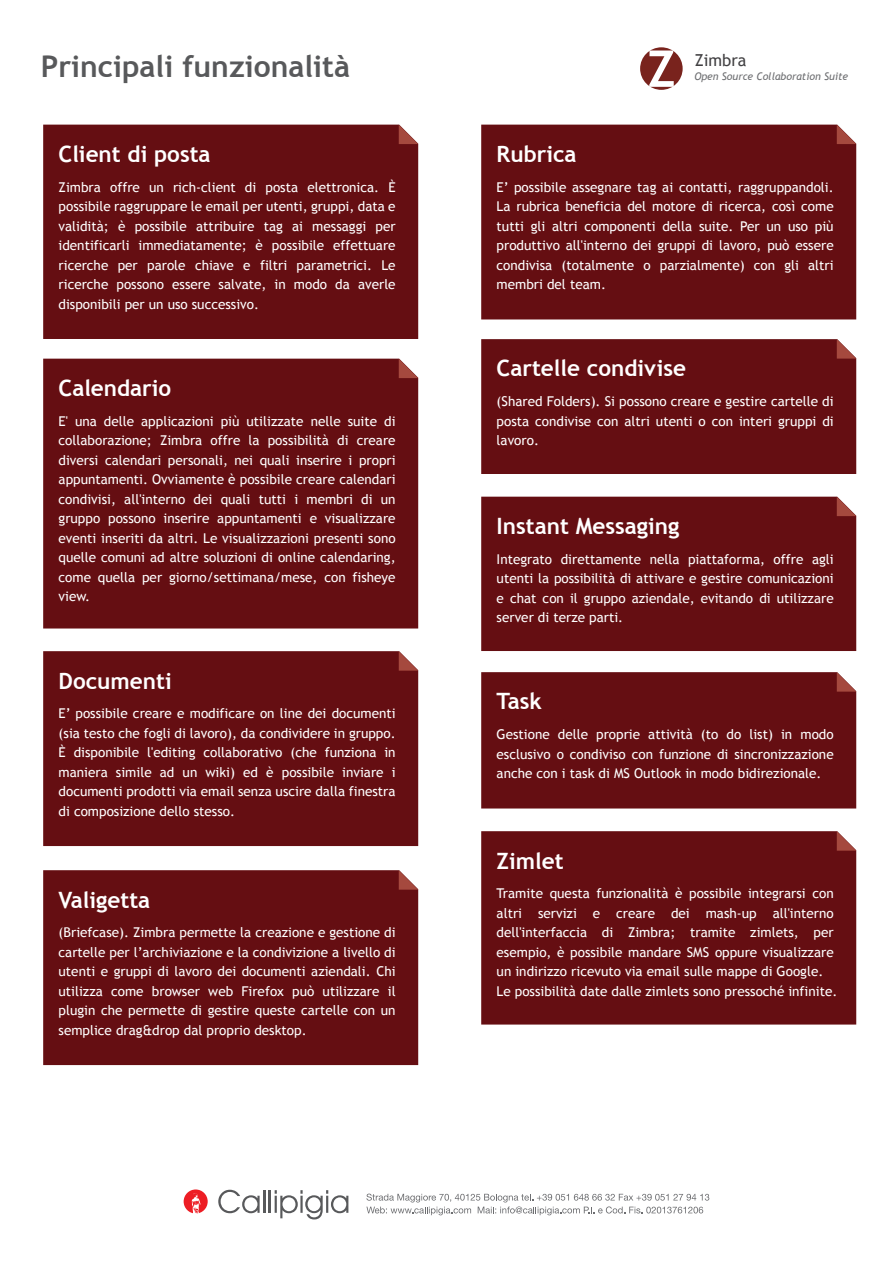
<style>
.page{position:relative;width:893px;height:1263px;background:#fff}
.page>*{position:absolute;margin:0;border:0;box-sizing:border-box;transform-origin:0 0}
.t1{font:700 30px "Trebuchet MS";color:#58595b}
.t2{font:700 22.5px "Trebuchet MS";color:#fff}
.t3{font:16.5px "Trebuchet MS";color:#414042}
.t4{font:13.5px/19.5px "Trebuchet MS";color:#fff;text-align:justify}
.t5{font:italic 10.5px "Trebuchet MS";color:#6d6e71}
</style>
<div class="page">
<svg style="left:366px;top:1193px;width:343px;height:22px"></svg>
<svg style="left:218px;top:1190px;width:42px;height:23px"></svg>
<hr style="left:263px;top:1190px;width:2px;height:23px;background:#58595b">
<hr style="left:269px;top:1190px;width:2px;height:23px;background:#58595b">
<svg style="left:275px;top:1190px;width:73px;height:29px"></svg>
<div style="left:184px;top:1189px;width:24px;height:24px;background:#ed1d24;border-radius:50%"></div>
<svg style="left:192px;top:1193px;width:9px;height:21px"></svg>
<svg style="left:640px;top:47px;width:43px;height:43px"></svg>
<svg style="left:649px;top:51px;width:25px;height:36px"></svg>
<div style="left:43px;top:125px;width:375px;height:214px;background:#650e12"></div>
<svg style="left:399px;top:125px;width:19px;height:19px"></svg>
<div style="left:481px;top:125px;width:375px;height:194px;background:#650e12"></div>
<svg style="left:837px;top:125px;width:19px;height:19px"></svg>
<div style="left:43px;top:651px;width:375px;height:195px;background:#650e12"></div>
<svg style="left:399px;top:651px;width:19px;height:20px"></svg>
<div style="left:43px;top:870px;width:375px;height:195px;background:#650e12"></div>
<svg style="left:399px;top:870px;width:19px;height:20px"></svg>
<div style="left:481px;top:672px;width:375px;height:136px;background:#650e12"></div>
<svg style="left:837px;top:672px;width:19px;height:20px"></svg>
<div style="left:481px;top:497px;width:375px;height:154px;background:#650e12"></div>
<svg style="left:837px;top:497px;width:19px;height:19px"></svg>
<div style="left:481px;top:831px;width:375px;height:193px;background:#650e12"></div>
<svg style="left:837px;top:831px;width:19px;height:20px"></svg>
<div style="left:43px;top:359px;width:375px;height:269px;background:#650e12"></div>
<svg style="left:399px;top:359px;width:19px;height:19px"></svg>
<div style="left:481px;top:339px;width:375px;height:135px;background:#650e12"></div>
<svg style="left:837px;top:339px;width:19px;height:20px"></svg>
<h1 class="t1" style="left:41px;top:48px;width:311px">Principali funzionalità</h1>
<p class="t3" style="left:695px;top:50px;width:53px">Zimbra</p>
<p class="t5" style="left:694px;top:70px;width:155px">Open Source Collaboration Suite</p>
<h2 class="t2" style="left:59px;top:140px;width:154px">Client di posta</h2>
<p class="t4" style="left:59px;top:177px;width:339px">Zimbra offre un rich-client di posta elettronica. È possibile raggruppare le email per utenti, gruppi, data e validità; è possibile attribuire tag ai messaggi per identificarli immediatamente; è possibile effettuare ricerche per parole chiave e filtri parametrici. Le ricerche possono essere salvate, in modo da averle disponibili per un uso successivo.</p>
<h2 class="t2" style="left:59px;top:374px;width:114px">Calendario</h2>
<p class="t4" style="left:59px;top:411px;width:339px">E' una delle applicazioni più utilizzate nelle suite di collaborazione; Zimbra offre la possibilità di creare diversi calendari personali, nei quali inserire i propri appuntamenti. Ovviamente è possibile creare calendari condivisi, all'interno dei quali tutti i membri di un gruppo possono inserire appuntamenti e visualizzare eventi inseriti da altri. Le visualizzazioni presenti sono quelle comuni ad altre soluzioni di online calendaring, come quella per giorno/settimana/mese, con fisheye view.</p>
<h2 class="t2" style="left:59px;top:666px;width:115px">Documenti</h2>
<p class="t4" style="left:59px;top:704px;width:339px">E’ possibile creare e modificare on line dei documenti (sia testo che fogli di lavoro), da condividere in gruppo.<br>È disponibile l'editing collaborativo (che funziona in maniera simile ad un wiki) ed è possibile inviare i documenti prodotti via email senza uscire dalla finestra di composizione dello stesso.</p>
<h2 class="t2" style="left:59px;top:885px;width:93px">Valigetta</h2>
<p class="t4" style="left:59px;top:923px;width:339px">(Briefcase). Zimbra permette la creazione e gestione di cartelle per l’archiviazione e la condivizione a livello di utenti e gruppi di lavoro dei documenti aziendali. Chi utilizza come browser web Firefox può utilizzare il plugin che permette di gestire queste cartelle con un semplice drag&amp;drop dal proprio desktop.</p>
<h2 class="t2" style="left:497px;top:140px;width:81px">Rubrica</h2>
<p class="t4" style="left:497px;top:177px;width:339px">E’ possibile assegnare tag ai contatti, raggruppandoli.<br>La rubrica beneficia del motore di ricerca, così come tutti gli altri componenti della suite. Per un uso più produttivo all'interno dei gruppi di lavoro, può essere condivisa (totalmente o parzialmente) con gli altri membri del team.</p>
<h2 class="t2" style="left:497px;top:354px;width:191px">Cartelle condivise</h2>
<p class="t4" style="left:497px;top:392px;width:339px">(Shared Folders). Si possono creare e gestire cartelle di posta condivise con altri utenti o con interi gruppi di lavoro.</p>
<h2 class="t2" style="left:497px;top:512px;width:184px">Instant Messaging</h2>
<p class="t4" style="left:497px;top:549px;width:339px">Integrato direttamente nella piattaforma, offre agli utenti la possibilità di attivare e gestire comunicazioni e chat con il gruppo aziendale, evitando di utilizzare server di terze parti.</p>
<h2 class="t2" style="left:497px;top:687px;width:47px">Task</h2>
<p class="t4" style="left:497px;top:725px;width:339px">Gestione delle proprie attività (to do list) in modo esclusivo o condiviso con funzione di sincronizzazione anche con i task di MS Outlook in modo bidirezionale.</p>
<h2 class="t2" style="left:497px;top:846px;width:69px">Zimlet</h2>
<p class="t4" style="left:497px;top:884px;width:342px;text-align:left">Tramite questa funzionalità è possibile integrarsi con altri servizi e creare dei mash-up all'interno dell'interfaccia di Zimbra; tramite zimlets, per esempio, è possibile mandare SMS oppure visualizzare un indirizzo ricevuto via email sulle mappe di Google.<br>Le possibilità date dalle zimlets sono pressoché infinite.</p>
</div>
